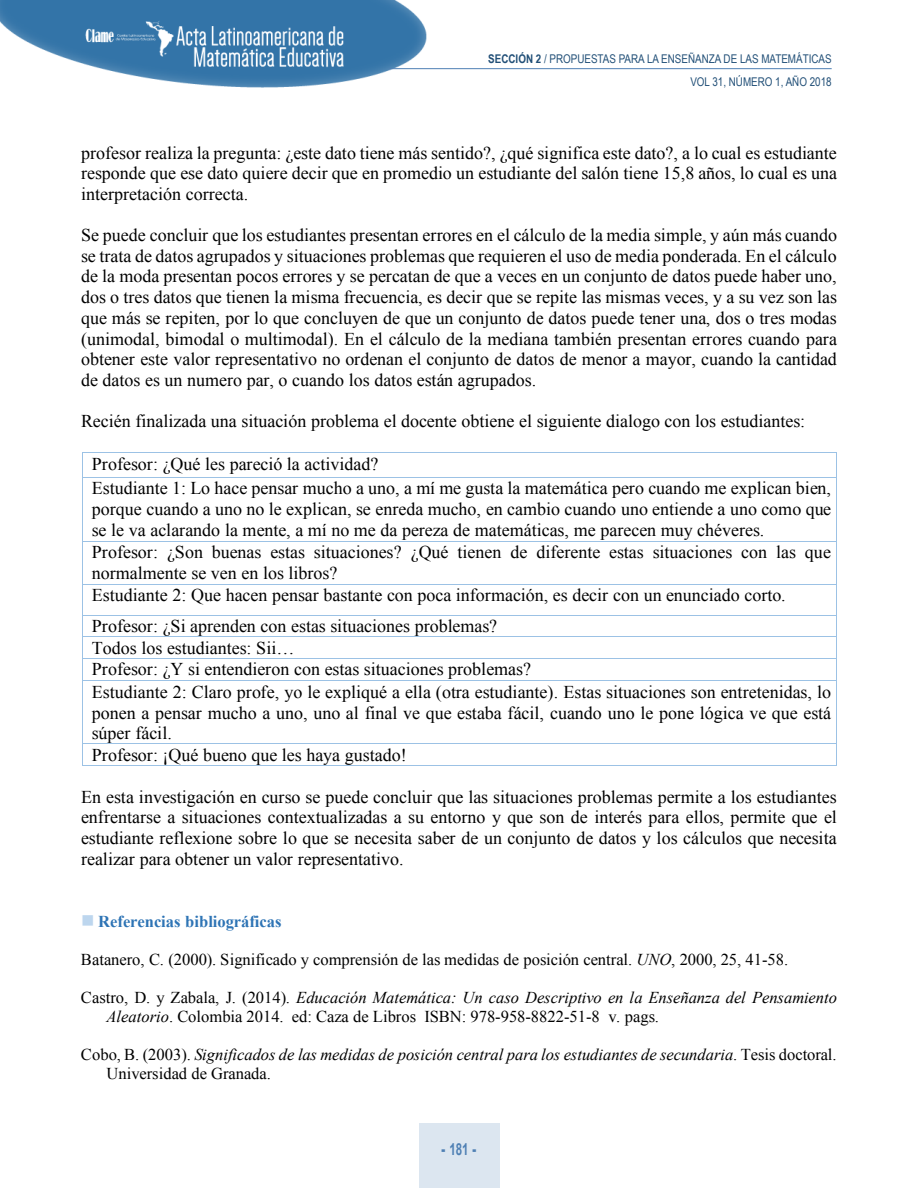
<style>
.page{position:relative;width:918px;height:1188px;background:#fff}
.page>*{position:absolute;margin:0;border:0;box-sizing:border-box;transform-origin:0 0}
.t1{font:18px/20.7px "Times New Roman";color:#000}
.t2{font:16.5px/19px "Times New Roman";color:#000}
.t3{font:italic 16.5px/19px "Times New Roman";color:#000}
.t4{font:700 16.5px "Times New Roman";color:#2e74b5}
.t5{font:700 16.5px "Arial";color:#4f80b4;scale:.7 1}
.t6{font:12px/23px "Arial Narrow";color:#214f77;text-align:right}
.t7{font:11.85px "Arial Narrow";color:#1f4e79}
.s1{font-weight:700}
.s2{color:#bdd6ee}
.s3{font-style:italic}
.s4{font-style:normal}
.s5{font-weight:900}
</style>
<div class="page">
<img style="left:0;top:0;width:435px;height:88px">
<hr style="left:389px;top:68px;width:443px;height:1px;background:#4f80b4">
<div style="left:419px;top:1123px;width:80px;height:65px;background:#dce6f0"></div>
<hr style="left:82px;top:452px;width:754px;height:1px;background:#9cc2e5">
<svg style="left:82px;top:453px;width:1px;height:24px"></svg>
<hr style="left:82px;top:477px;width:754px;height:1px;background:#9cc2e5">
<svg style="left:836px;top:452px;width:1px;height:26px"></svg>
<hr style="left:82px;top:478px;width:1px;height:63px;background:#9cc2e5">
<hr style="left:836px;top:478px;width:1px;height:63px;background:#9cc2e5">
<hr style="left:82px;top:541px;width:754px;height:1px;background:#9cc2e5">
<hr style="left:82px;top:542px;width:1px;height:42px;background:#9cc2e5">
<hr style="left:836px;top:542px;width:1px;height:42px;background:#9cc2e5">
<hr style="left:82px;top:584px;width:754px;height:1px;background:#9cc2e5">
<hr style="left:82px;top:585px;width:1px;height:30px;background:#9cc2e5">
<hr style="left:836px;top:585px;width:1px;height:30px;background:#9cc2e5">
<hr style="left:82px;top:615px;width:754px;height:1px;background:#9cc2e5">
<hr style="left:82px;top:637px;width:754px;height:1px;background:#9cc2e5">
<hr style="left:82px;top:658px;width:754px;height:1px;background:#9cc2e5">
<svg style="left:82px;top:616px;width:1px;height:65px"></svg>
<hr style="left:82px;top:681px;width:754px;height:1px;background:#9cc2e5">
<svg style="left:836px;top:615px;width:1px;height:66px"></svg>
<hr style="left:82px;top:681px;width:1px;height:63px;background:#9cc2e5">
<hr style="left:836px;top:681px;width:1px;height:63px;background:#9cc2e5">
<hr style="left:82px;top:744px;width:754px;height:1px;background:#9cc2e5">
<svg style="left:82px;top:745px;width:1px;height:20px"></svg>
<hr style="left:82px;top:765px;width:754px;height:1px;background:#9cc2e5">
<svg style="left:836px;top:744px;width:1px;height:22px"></svg>
<p class="t6" style="left:488px;top:47px;width:345px"><span class="s1">SECCIÓN 2</span> / PROPUESTAS PARA LA ENSEÑANZA DE LAS MATEMÁTICAS<br>VOL 31, NÚMERO 1, AÑO 2018</p>
<p class="t7" style="left:477px;top:60px;width:354px"><span class="s1">CAPITULO 2 /</span> PROPUESTAS PARA LA ENSEÑANZA DE LAS MATEMÁTICAS</p>
<p class="t1" style="left:81px;top:142px;width:758px;text-align:justify">profesor realiza la pregunta: ¿este dato tiene más sentido?, ¿qué significa este dato?, a lo cual es estudiante responde que ese dato quiere decir que en promedio un estudiante del salón tiene 15,8 años, lo cual es una interpretación correcta.</p>
<p class="t1" style="left:81px;top:225px;width:758px;text-align:justify">Se puede concluir que los estudiantes presentan errores en el cálculo de la media simple, y aún más cuando se trata de datos agrupados y situaciones problemas que requieren el uso de media ponderada. En el cálculo de la moda presentan pocos errores y se percatan de que a veces en un conjunto de datos puede haber uno, dos o tres datos que tienen la misma frecuencia, es decir que se repite las mismas veces, y a su vez son las que más se repiten, por lo que concluyen de que un conjunto de datos puede tener una, dos o tres modas (unimodal, bimodal o multimodal). En el cálculo de la mediana también presentan errores cuando para obtener este valor representativo no ordenan el conjunto de datos de menor a mayor, cuando la cantidad de datos es un numero par, o cuando los datos están agrupados.</p>
<p class="t1" style="left:81px;top:411px;width:726px">Recién finalizada una situación problema el docente obtiene el siguiente dialogo con los estudiantes:</p>
<p class="t1" style="left:92px;top:451px;width:741px;line-height:24.9px">Profesor: ¿Qué les pareció la actividad?<br>Estudiante 1: Lo hace pensar mucho a uno, a mí me gusta la matemática pero cuando me explican bien,</p>
<p class="t1" style="left:92px;top:499px;width:741px">porque cuando a uno no le explican, se enreda mucho, en cambio cuando uno entiende a uno como que se le va aclarando la mente, a mí no me da pereza de matemáticas, me parecen muy chéveres.</p>
<p class="t1" style="left:92px;top:541px;width:741px;line-height:21.6px">Profesor: ¿Son buenas estas situaciones? ¿Qué tienen de diferente estas situaciones con las que normalmente se ven en los libros?<br>Estudiante 2: Que hacen pensar bastante con poca información, es decir con un enunciado corto.</p>
<p class="t1" style="left:92px;top:615px;width:741px;line-height:21.5px">Profesor: ¿Si aprenden con estas situaciones problemas?<br>Todos los estudiantes: Sii…<br>Profesor: ¿Y si entendieron con estas situaciones problemas?<br>Estudiante 2: Claro profe, yo le expliqué a ella (otra estudiante). Estas situaciones son entretenidas, lo ponen a pensar mucho a uno, uno al final ve que estaba fácil, cuando uno le pone lógica ve que está súper fácil.<br>Profesor: ¡Qué bueno que les haya gustado!</p>
<p class="t1" style="left:81px;top:786px;width:757px;text-align:justify">En esta investigación en curso se puede concluir que las situaciones problemas permite a los estudiantes enfrentarse a situaciones contextualizadas a su entorno y que son de interés para ellos, permite que el estudiante reflexione sobre lo que se necesita saber de un conjunto de datos y los cálculos que necesita realizar para obtener un valor representativo.</p>
<p class="t4" style="left:81px;top:912px;width:202px"><span class="s2">■</span> Referencias bibliográficas</p>
<p class="t2" style="left:81px;top:950px;width:709px">Batanero, C. (2000). Significado y comprensión de las medidas de posición central. <span class="s3">UNO</span>, 2000, 25, 41-58.</p>
<p class="t2" style="left:107px;top:988px;width:732px;text-indent:-26px">Castro, D. y Zabala, J. (2014). <span class="s3">Educación Matemática: Un caso Descriptivo en la Enseñanza del Pensamiento<br>Aleatorio</span>. Colombia 2014. ed: Caza de Libros ISBN: 978-958-8822-51-8 v. pags.</p>
<p class="t3" style="left:107px;top:1044px;width:732px;text-indent:-26px"><span class="s4">Cobo, B. (2003).</span> Significados de las medidas de posición central para los estudiantes de secundaria<span class="s4">. Tesis doctoral.<br>Universidad de Granada.</span></p>
<p class="t5" style="left:442px;top:1140px;width:51px"><span class="s5">-</span> 181 <span class="s5">-</span></p>
</div>
